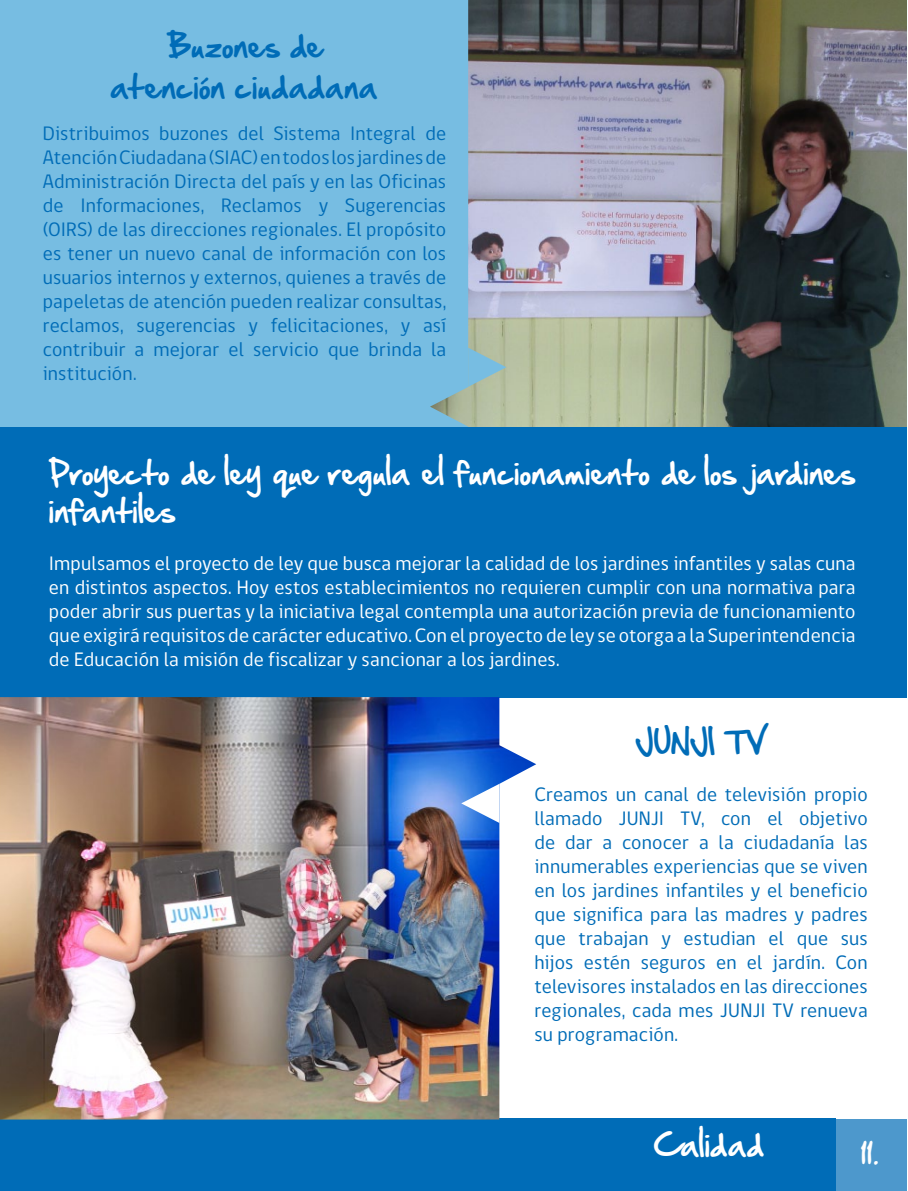
<style>
.page{position:relative;width:908px;height:1191px;background:#fff}
.page>*{position:absolute;margin:0;border:0;box-sizing:border-box;transform-origin:0 0}
.t1{font:28px/38px "Hand Of Sean";letter-spacing:.025em;color:#fff}
.t2{font:28px/40px "Hand Of Sean";letter-spacing:.025em;color:#006cb7;text-align:center}
.t3{font:24px "Hand Of Sean";color:#fff}
.t4{font:20px/24px "gob CL";letter-spacing:.01em;color:#006cb7;text-align:justify}
.t5{font:20px/24px "gob CL";letter-spacing:.01em;color:#fff;text-align:justify}
</style>
<div class="page">
<div style="left:835px;top:1119px;width:71px;height:72px;background:#4d98cc"></div>
<img style="left:468px;top:1px;width:438px;height:426px">
<div style="left:0;top:1119px;width:835px;height:72px;background:#006cb7"></div>
<div style="left:0;top:1px;width:468px;height:426px;background:#77bde2"></div>
<div style="left:0;top:427px;width:906px;height:270px;background:#006cb7"></div>
<img style="left:0;top:697px;width:536px;height:422px">
<svg style="left:461px;top:783px;width:38px;height:40px"></svg>
<svg style="left:468px;top:348px;width:38px;height:39px"></svg>
<h1 class="t2" style="left:111px;top:26px;width:267px">Buzones de atención ciudadana</h1>
<p class="t4" style="left:43px;top:122px;width:405px">Distribuimos buzones del Sistema Integral de Atención Ciudadana (SIAC) en todos los jardines de Administración Directa del país y en las Oficinas de Informaciones, Reclamos y Sugerencias (OIRS) de las direcciones regionales. El propósito es tener un nuevo canal de información con los usuarios internos y externos, quienes a través de papeletas de atención pueden realizar consultas, reclamos, sugerencias y felicitaciones, y así contribuir a mejorar el servicio que brinda la institución.</p>
<h1 class="t1" style="left:49px;top:453px;width:808px">Proyecto de ley que regula el funcionamiento de los jardines infantiles</h1>
<p class="t5" style="left:49px;top:552px;width:808px">Impulsamos el proyecto de ley que busca mejorar la calidad de los jardines infantiles y salas cuna en distintos aspectos. Hoy estos establecimientos no requieren cumplir con una normativa para poder abrir sus puertas y la iniciativa legal contempla una autorización previa de funcionamiento que exigirá requisitos de carácter educativo. Con el proyecto de ley se otorga a la Superintendencia de Educación la misión de fiscalizar y sancionar a los jardines.</p>
<h1 class="t2" style="left:635px;top:721px;width:132px">JUNJI TV</h1>
<p class="t4" style="left:534px;top:782px;width:334px">Creamos un canal de televisión propio llamado JUNJI TV, con el objetivo de dar a conocer a la ciudadanía las innumerables experiencias que se viven en los jardines infantiles y el beneficio que significa para las madres y padres que trabajan y estudian el que sus hijos estén seguros en el jardín. Con televisores instalados en las direcciones regionales, cada mes JUNJI TV renueva su programación.</p>
<h1 class="t1" style="left:653px;top:1126px;width:111px">Calidad</h1>
<p class="t3" style="left:860px;top:1132px;width:20px">11.</p>
</div>
